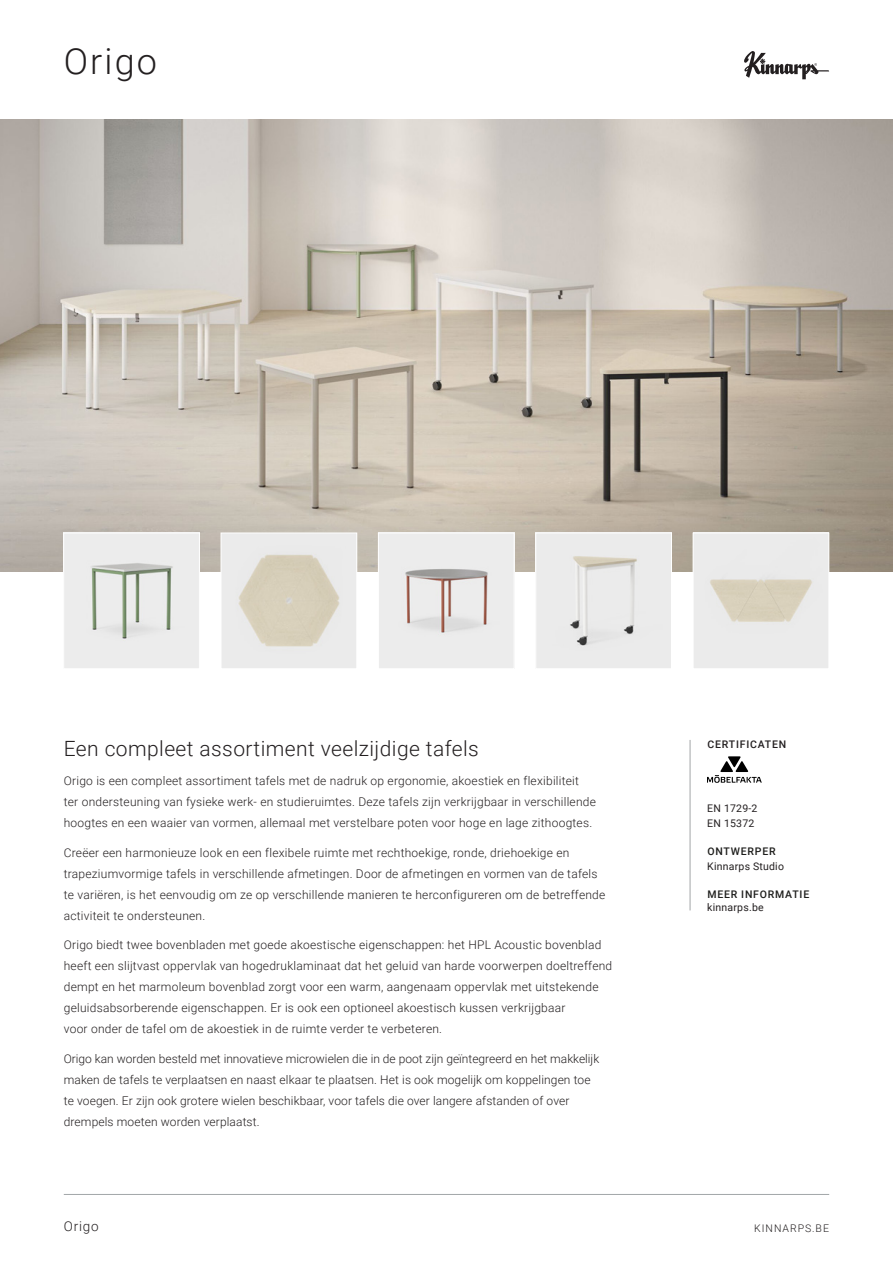
<style>
.page{position:relative;width:893px;height:1263px;background:#fff}
.page>*{position:absolute;margin:0;border:0;box-sizing:border-box;transform-origin:0 0}
.t1{font:300 36px "Roboto";letter-spacing:.06em;color:#231f20}
.t2{font:300 21px "Roboto";letter-spacing:.02em;color:#231f20}
.t3{font:300 13.5px "Roboto";letter-spacing:.06em;color:#231f20}
.t4{font:300 12px/21px "Roboto";letter-spacing:.02em;color:#231f20}
.t5{font:10.5px "Roboto";letter-spacing:.02em;color:#231f20}
.t6{font:500 10.5px "Roboto";letter-spacing:.075em;color:#1d1d1b}
.t7{font:500 10.5px "Roboto";letter-spacing:.075em;color:#231f20}
.t8{font:300 10.5px "Roboto";letter-spacing:.095em;color:#231f20}
</style>
<div class="page">
<hr style="left:64px;top:1194px;width:765px;height:1px;background:#a2a6a8">
<svg style="left:744px;top:51px;width:85px;height:28px"></svg>
<img style="left:0;top:119px;width:893px;height:453px">
<img style="left:65px;top:535px;width:133px;height:132px">
<div style="left:63px;top:533px;width:137px;height:136px;border:1px solid #fff"></div>
<div style="left:221px;top:533px;width:136px;height:136px;background:#ebebeb"></div>
<img style="left:238px;top:554px;width:102px;height:93px">
<div style="left:221px;top:533px;width:136px;height:136px;border:1px solid #fff"></div>
<img style="left:380px;top:535px;width:132px;height:132px">
<div style="left:378px;top:533px;width:136px;height:136px;border:1px solid #fff"></div>
<img style="left:537px;top:535px;width:133px;height:132px">
<div style="left:535px;top:533px;width:137px;height:136px;border:1px solid #fff"></div>
<img style="left:695px;top:535px;width:132px;height:132px">
<div style="left:693px;top:533px;width:136px;height:136px;border:1px solid #fff"></div>
<hr style="left:690px;top:740px;width:1px;height:170px;background:#a2a6a8">
<svg style="left:707px;top:756px;width:55px;height:27px"></svg>
<p class="t1" style="left:64px;top:36px;width:95px">Origo</p>
<p class="t2" style="left:64px;top:733px;width:417px">Een compleet assortiment veelzijdige tafels</p>
<p class="t4" style="left:64px;top:770px;width:534px">Origo is een compleet assortiment tafels met de nadruk op ergonomie, akoestiek en flexibiliteit ter ondersteuning van fysieke werk- en studieruimtes. Deze tafels zijn verkrijgbaar in verschillende hoogtes en een waaier van vormen, allemaal met verstelbare poten voor hoge en lage zithoogtes.</p>
<p class="t4" style="left:64px;top:841px;width:543px">Creëer een harmonieuze look en een flexibele ruimte met rechthoekige, ronde, driehoekige en trapeziumvormige tafels in verschillende afmetingen. Door de afmetingen en vormen van de tafels te variëren, is het eenvoudig om ze op verschillende manieren te herconfigureren om de betreffende activiteit te ondersteunen.</p>
<p class="t4" style="left:64px;top:934px;width:550px">Origo biedt twee bovenbladen met goede akoestische eigenschappen: het HPL Acoustic bovenblad heeft een slijtvast oppervlak van hogedruklaminaat dat het geluid van harde voorwerpen doeltreffend dempt en het marmoleum bovenblad zorgt voor een warm, aangenaam oppervlak met uitstekende geluidsabsorberende eigenschappen. Er is ook een optioneel akoestisch kussen verkrijgbaar<br>voor onder de tafel om de akoestiek in de ruimte verder te verbeteren.</p>
<p class="t4" style="left:64px;top:1047px;width:537px">Origo kan worden besteld met innovatieve microwielen die in de poot zijn geïntegreerd en het makkelijk maken de tafels te verplaatsen en naast elkaar te plaatsen. Het is ook mogelijk om koppelingen toe te voegen. Er zijn ook grotere wielen beschikbaar, voor tafels die over langere afstanden of over drempels moeten worden verplaatst.</p>
<p class="t3" style="left:64px;top:1216px;width:36px">Origo</p>
<p class="t7" style="left:707px;top:737px;width:80px">CERTIFICATEN</p>
<p class="t5" style="left:707px;top:800px;width:52px">EN 1729-2</p>
<p class="t5" style="left:707px;top:815px;width:49px">EN 15372</p>
<p class="t6" style="left:707px;top:844px;width:70px">ONTWERPER</p>
<p class="t5" style="left:707px;top:859px;width:78px">Kinnarps Studio</p>
<p class="t5" style="left:707px;top:899px;width:58px">kinnarps.be</p>
<p class="t6" style="left:707px;top:887px;width:103px">MEER INFORMATIE</p>
<p class="t8" style="left:754px;top:1220px;width:76px">KINNARPS.BE</p>
</div>
